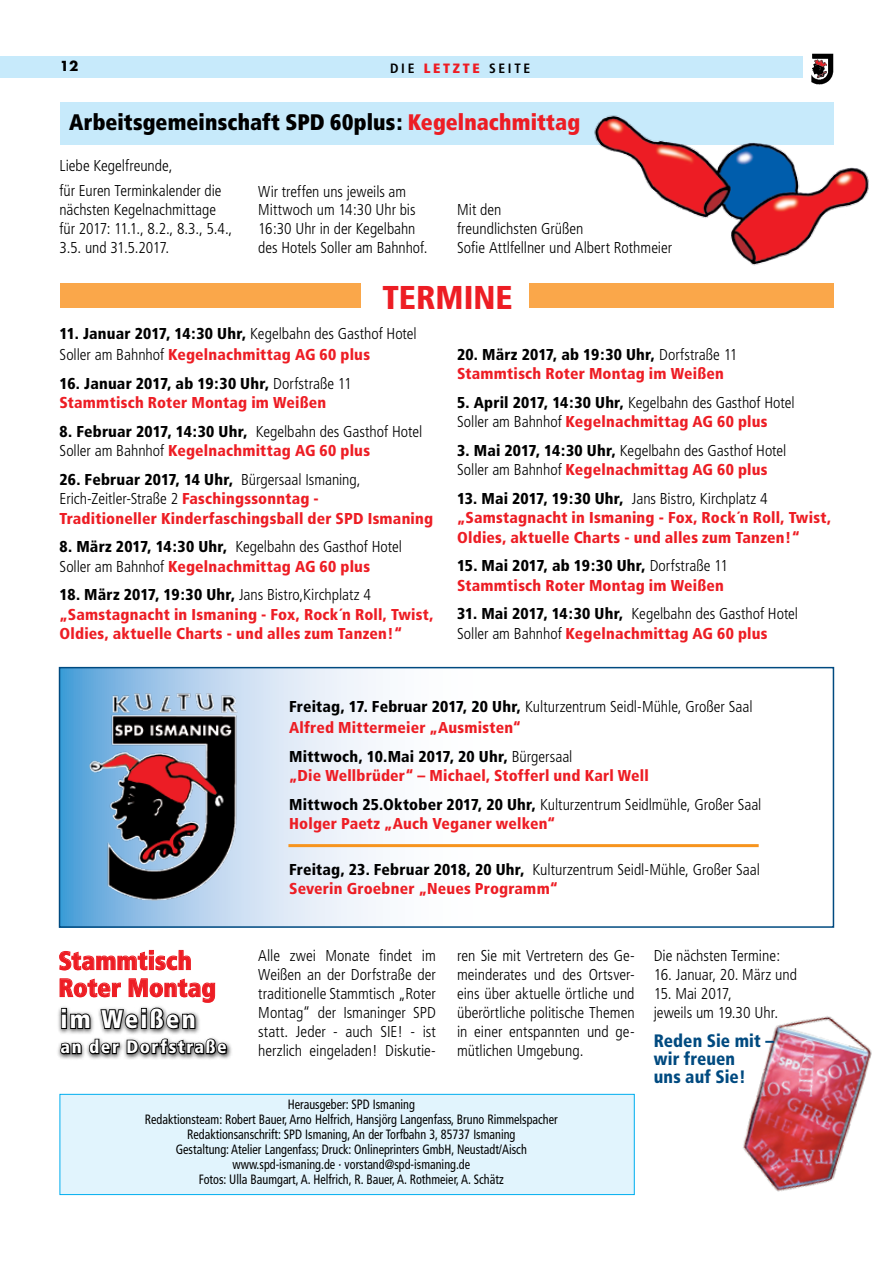
<style>
.page{position:relative;width:893px;height:1263px;background:#fff}
.page>*{position:absolute;margin:0;border:0;box-sizing:border-box;transform-origin:0 0}
.t1{font:900 condensed 33px "Frutiger";color:#ed1d24}
.t2{font:900 condensed 25.5px/27px "Frutiger";letter-spacing:.005em;color:#ed1d24}
.t3{font:900 condensed 25.5px "Frutiger";letter-spacing:.085em;color:#fff}
.t4{font:900 condensed 22.5px "Frutiger";letter-spacing:.005em;color:#000;scale:.96 1}
.t5{font:900 condensed 18px/18px "Frutiger";letter-spacing:.005em;color:#004a80;scale:.96 1}
.t6{font:900 condensed 18px "Frutiger";letter-spacing:.085em;color:#fff}
.t7{font:300 condensed 15.75px/18.9px "Frutiger";color:#000}
.t8{font:900 condensed 15.75px/19.5px "Frutiger";letter-spacing:.015em;color:#ed1d24}
.t9{font:condensed 13.5px/15px "Frutiger";color:#000;text-align:center;scale:.9 1}
.t10{font:700 condensed 13.5px "Frutiger";letter-spacing:.2em;color:#000}
.t11{font:700 13.5px "Futura";color:#000}
.s1{font-weight:900;color:#ed1d24}
.s2{color:#ed1d24}
.s3{font-weight:900}
.s4{color:#000}
.s5{font-weight:300;color:#000}
</style>
<div class="page">
<img style="left:811px;top:53px;width:22px;height:32px">
<div style="left:60px;top:284px;width:773px;height:24px;background:#faa74a"></div>
<div style="left:0;top:57px;width:802px;height:21px;background:#c7eafb"></div>
<div style="left:60px;top:102px;width:773px;height:43px;background:#c7eafb"></div>
<img style="left:594px;top:107px;width:275px;height:159px">
<div style="left:57px;top:1005px;width:176px;height:55px;background:#000;opacity:.69"></div>
<svg style="left:62px;top:670px;width:697px;height:255px"></svg>
<div style="left:59px;top:667px;width:775px;height:261px;border:2px solid #004a80"></div>
<img style="left:743px;top:1016px;width:129px;height:176px">
<div style="left:60px;top:1094px;width:574px;height:100px;background:#e1f4fd"></div>
<div style="left:60px;top:1094px;width:575px;height:101px;border:1px solid #00aeef"></div>
<div style="left:361px;top:274px;width:168px;height:41px;background:#fff"></div>
<img style="left:86px;top:689px;width:158px;height:214px">
<hr style="left:288px;top:844px;width:471px;height:3px;background:#f7941e">
<svg style="left:59px;top:949px;width:169px;height:106px"></svg>
<p class="t11" style="left:60px;top:57px;width:20px">12</p>
<p class="t10" style="left:390px;top:60px;width:142px">DIE <span class="s1">le tzte</span> S EITE</p>
<h3 class="t4" style="left:69px;top:108px;width:534px">Arbeitsgemeinschaft SPD 60plus: <span class="s2">Kegelnachmittag</span></h3>
<p class="t7" style="left:60px;top:154px;width:164px;line-height:24.9px">Liebe Kegelfreunde,<br>für Euren Terminkalender die</p>
<p class="t7" style="left:60px;top:200px;width:174px">nächsten Kegelnachmittage für 2017: 11.1., 8.2., 8.3., 5.4.,<br>3.5. und 31.5.2017.</p>
<p class="t7" style="left:258px;top:182px;width:171px">Wir treffen uns jeweils am<br>Mittwoch um 14:30 Uhr bis<br>16:30 Uhr in der Kegelbahn des Hotels Soller am Bahnhof.</p>
<p class="t7" style="left:457px;top:201px;width:217px">Mit den<br>freundlichsten Grüßen<br>Sofie Attlfellner und Albert Rothmeier</p>
<h1 class="t1" style="left:382px;top:277px;width:36px">Termi</h1>
<h1 class="t1" style="left:473px;top:277px;width:37px">ne</h1>
<p class="t7" style="left:60px;top:323px;width:359px;line-height:21px"><span class="s3">11. Januar 2017, 14:30 Uhr,</span> Kegelbahn des Gasthof Hotel<br>Soller am Bahnhof <span class="s1">Kegelnachmittag AG 60 plus</span></p>
<p class="t8" style="left:60px;top:373px;width:294px"><span class="s4">16. Januar 2017, ab 19:30 Uhr,</span> <span class="s5">Dorfstraße 11<br></span>Stammtisch Roter Montag im Weißen</p>
<p class="t7" style="left:60px;top:422px;width:364px;line-height:19.5px"><span class="s3">8. Februar 2017, 14:30 Uhr,</span> Kegelbahn des Gasthof Hotel<br>Soller am Bahnhof <span class="s1">Kegelnachmittag AG 60 plus</span></p>
<p class="t8" style="left:60px;top:469px;width:375px"><span class="s4">26. Februar 2017, 14 Uhr,</span> <span class="s5">Bürgersaal Ismaning,<br>Erich-Zeitler-Straße 2</span> Faschingssonntag -<br>Traditioneller Kinderfaschingsball der SPD Ismaning</p>
<p class="t7" style="left:60px;top:537px;width:344px;line-height:19.5px"><span class="s3">8. März 2017, 14:30 Uhr,</span> Kegelbahn des Gasthof Hotel<br>Soller am Bahnhof <span class="s1">Kegelnachmittag AG 60 plus</span></p>
<p class="t8" style="left:60px;top:585px;width:376px"><span class="s4">18. März 2017, 19:30 Uhr,</span> <span class="s5">Jans Bistro,Kirchplatz 4 </span>„Samstagnacht in Ismaning - Fox, Rock´n Roll, Twist,<br>Oldies, aktuelle Charts - und alles zum Tanzen!“</p>
<p class="t8" style="left:457px;top:345px;width:282px"><span class="s4">20. März 2017, ab 19:30 Uhr,</span> <span class="s5">Dorfstraße 11<br></span>Stammtisch Roter Montag im Weißen</p>
<p class="t7" style="left:457px;top:393px;width:339px;line-height:19.5px"><span class="s3">5. April 2017, 14:30 Uhr,</span> Kegelbahn des Gasthof Hotel<br>Soller am Bahnhof <span class="s1">Kegelnachmittag AG 60 plus</span></p>
<p class="t7" style="left:457px;top:441px;width:331px;line-height:19.5px"><span class="s3">3. Mai 2017, 14:30 Uhr,</span> Kegelbahn des Gasthof Hotel<br>Soller am Bahnhof <span class="s1">Kegelnachmittag AG 60 plus</span></p>
<p class="t8" style="left:457px;top:489px;width:376px"><span class="s4">13. Mai 2017, 19:30 Uhr,</span> <span class="s5">Jans Bistro, Kirchplatz 4 </span>„Samstagnacht in Ismaning - Fox, Rock´n Roll, Twist,<br>Oldies, aktuelle Charts - und alles zum Tanzen!“</p>
<p class="t8" style="left:457px;top:556px;width:272px"><span class="s4">15. Mai 2017, ab 19:30 Uhr,</span> <span class="s5">Dorfstraße 11<br></span>Stammtisch Roter Montag im Weißen</p>
<p class="t7" style="left:457px;top:604px;width:343px;line-height:19.5px"><span class="s3">31. Mai 2017, 14:30 Uhr,</span> Kegelbahn des Gasthof Hotel<br>Soller am Bahnhof <span class="s1">Kegelnachmittag AG 60 plus</span></p>
<h2 class="t2" style="left:58px;top:947px;width:159px">Stammtisch<br>Roter Montag</h2>
<h2 class="t3" style="left:61px;top:1004px;width:137px">im Weißen</h2>
<p class="t6" style="left:61px;top:1036px;width:168px">an der Dorfstraße</p>
<p class="t7" style="left:289px;top:697px;width:465px;line-height:21px"><span class="s3">Freitag, 17. Februar 2017, 20 Uhr,</span> Kulturzentrum Seidl-Mühle, Großer Saal<br><span class="s1">Alfred Mittermeier „Ausmisten“</span></p>
<p class="t8" style="left:289px;top:747px;width:361px"><span class="s4">Mittwoch, 10.Mai 2017, 20 Uhr,</span> <span class="s5">Bürgersaal<br></span>„Die Wellbrüder“ – Michael, Stofferl und Karl Well</p>
<p class="t7" style="left:289px;top:795px;width:474px;line-height:19.5px"><span class="s3">Mittwoch 25.Oktober 2017, 20 Uhr,</span> Kulturzentrum Seidlmühle, Großer Saal<br><span class="s1">Holger Paetz „Auch Veganer welken“</span></p>
<p class="t7" style="left:289px;top:860px;width:472px;line-height:19.5px"><span class="s3">Freitag, 23. Februar 2018, 20 Uhr,</span> Kulturzentrum Seidl-Mühle, Großer Saal<br><span class="s1">Severin Groebner „Neues Programm“</span></p>
<p class="t7" style="left:258px;top:946px;width:179px;text-align:justify">Alle zwei Monate findet im Weißen an der Dorfstraße der traditionelle Stammtisch „Roter Montag“ der Ismaninger SPD statt. Jeder - auch SIE! - ist herzlich eingeladen! Diskutie-</p>
<p class="t7" style="left:457px;top:946px;width:179px;text-align:justify">ren Sie mit Vertretern des Ge&shy;meinderates und des Ortsver&shy;eins über aktuelle örtliche und überörtliche politische Themen in einer entspannten und ge&shy;mütlichen Umgebung.</p>
<p class="t7" style="left:654px;top:946px;width:128px">Die nächsten Termine:</p>
<p class="t7" style="left:654px;top:965px;width:145px">16. Januar, 20. März und</p>
<p class="t7" style="left:654px;top:984px;width:126px">15. Mai 2017,<br>jeweils um 19.30 Uhr.</p>
<p class="t5" style="left:654px;top:1032px;width:127px">Reden Sie mit – wir freuen<br>uns auf Sie!</p>
<p class="t9" style="left:145px;top:1097px;width:460px">Herausgeber: SPD Ismaning<br>Redaktionsteam: Robert Bauer, Arno Helfrich, Hansjörg Langenfass, Bruno Rimmelspacher Redaktionsanschrift: SPD Ismaning, An der Torfbahn 3, 85737 Ismaning<br>Gestaltung: Atelier Langenfass; Druck: Onlineprinters GmbH, Neustadt/Aisch www.spd-ismaning.de · vorstand@spd-ismaning.de<br>Fotos: Ulla Baumgart, A. Helfrich, R. Bauer, A. Rothmeier, A. Schätz</p>
</div>
